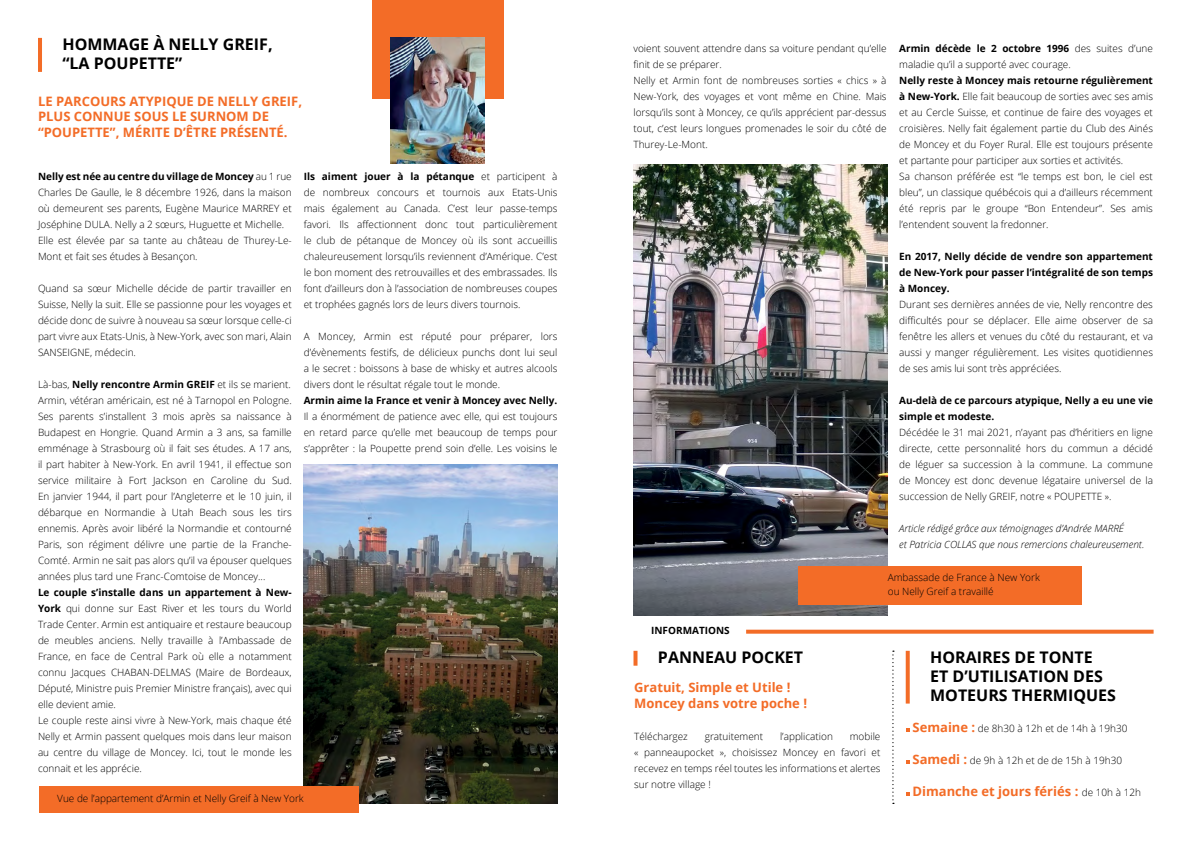
<style>
.page{position:relative;width:1191px;height:842px;background:#fff}
.page>*{position:absolute;margin:0;border:0;box-sizing:border-box;transform-origin:0 0}
.t1{font:700 16px/19.2px "Open Sans";color:#000}
.t2{font:700 13px/15.6px "Open Sans";color:#f36c27}
.t3{font:300 10px/16px "Open Sans";color:#000;text-align:justify}
.t4{font:700 10px/16px "Open Sans";color:#000;text-align:justify}
.t5{font:italic 300 10px/16px "Open Sans";color:#000}
.s1{font-weight:700}
.s2{font-weight:700;font-size:13px;color:#f36c27}
.s3{font-weight:300;font-size:10px;color:#000}
</style>
<div class="page">
<img style="left:633px;top:164px;width:254px;height:451px">
<div style="left:798px;top:566px;width:283px;height:39px;background:#f36c27"></div>
<svg style="left:746px;top:630px;width:407px;height:4px;background:#f37738"></svg>
<svg style="left:633px;top:651px;width:4px;height:15px"></svg>
<svg style="left:905px;top:651px;width:4px;height:52px"></svg>
<svg style="left:906px;top:729px;width:4px;height:3px"></svg>
<svg style="left:906px;top:761px;width:4px;height:3px"></svg>
<svg style="left:906px;top:793px;width:4px;height:3px"></svg>
<svg style="left:892px;top:650px;width:2px;height:154px"></svg>
<hr style="left:38px;top:38px;width:4px;height:34px;background:#f36c27">
<img style="left:304px;top:465px;width:253px;height:339px">
<div style="left:39px;top:786px;width:319px;height:26px;background:#f36c27"></div>
<div style="left:372px;top:0;width:131px;height:99px;background:#f36c27"></div>
<img style="left:391px;top:38px;width:94px;height:126px">
<h1 class="t1" style="left:62px;top:34px;width:212px">HOMMAGE À NELLY GREIF, “LA POUPETTE”</h1>
<h2 class="t2" style="left:38px;top:93px;width:266px">LE PARCOURS ATYPIQUE DE NELLY GREIF,<br>PLUS CONNUE SOUS LE SURNOM DE “POUPETTE”, MÉRITE D’ÊTRE PRÉSENTÉ.</h2>
<p class="t3" style="left:38px;top:168px;width:255px;text-align:left"><span class="s1">Nelly est née au centre du village de Moncey</span> au 1 rue Charles De Gaulle, le 8 décembre 1926, dans la maison où demeurent ses parents, Eugène Maurice MARREY et Joséphine DULA. Nelly a 2 sœurs, Huguette et Michelle.<br>Elle est élevée par sa tante au château de Thurey-Le-Mont et fait ses études à Besançon.</p>
<p class="t3" style="left:38px;top:280px;width:255px">Quand sa sœur Michelle décide de partir travailler en Suisse, Nelly la suit. Elle se passionne pour les voyages et décide donc de suivre à nouveau sa sœur lorsque celle-ci part vivre aux Etats-Unis, à New-York, avec son mari, Alain SANSEIGNE, médecin.</p>
<p class="t3" style="left:38px;top:376px;width:255px">Là-bas, <span class="s1">Nelly rencontre Armin GREIF</span> et ils se marient.<br>Armin, vétéran américain, est né à Tarnopol en Pologne.<br>Ses parents s’installent 3 mois après sa naissance à Budapest en Hongrie. Quand Armin a 3 ans, sa famille emménage à Strasbourg où il fait ses études. A 17 ans, il part habiter à New-York. En avril 1941, il effectue son service militaire à Fort Jackson en Caroline du Sud.<br>En janvier 1944, il part pour l’Angleterre et le 10 juin, il débarque en Normandie à Utah Beach sous les tirs ennemis. Après avoir libéré la Normandie et contourné Paris, son régiment délivre une partie de la Franche-Comté. Armin ne sait pas alors qu’il va épouser quelques années plus tard une Franc-Comtoise de Moncey...</p>
<p class="t3" style="left:38px;top:584px;width:255px;text-align:left"><span class="s1">Le couple s’installe dans un appartement à New-York</span> qui donne sur East River et les tours du World Trade Center. Armin est antiquaire et restaure beaucoup de meubles anciens. Nelly travaille à l’Ambassade de France, en face de Central Park où elle a notamment connu Jacques CHABAN-DELMAS (Maire de Bordeaux, Député, Ministre puis Premier Ministre français), avec qui elle devient amie.<br>Le couple reste ainsi vivre à New-York, mais chaque été Nelly et Armin passent quelques mois dans leur maison au centre du village de Moncey. Ici, tout le monde les connait et les apprécie.</p>
<p class="t3" style="left:304px;top:168px;width:255px"><span class="s1">Ils aiment jouer à la pétanque</span> et participent à de nombreux concours et tournois aux Etats-Unis mais également au Canada. C’est leur passe-temps favori. Ils affectionnent donc tout particulièrement le club de pétanque de Moncey où ils sont accueillis chaleureusement lorsqu’ils reviennent d’Amérique. C’est le bon moment des retrouvailles et des embrassades. Ils font d’ailleurs don à l’association de nombreuses coupes et trophées gagnés lors de leurs divers tournois.</p>
<p class="t3" style="left:304px;top:328px;width:255px">A Moncey, Armin est réputé pour préparer, lors d’évènements festifs, de délicieux punchs dont lui seul a le secret : boissons à base de whisky et autres alcools divers dont le résultat régale tout le monde.</p>
<p class="t4" style="left:304px;top:392px;width:255px">Armin aime la France et venir à Moncey avec Nelly.</p>
<p class="t3" style="left:304px;top:408px;width:255px">Il a énormément de patience avec elle, qui est toujours en retard parce qu’elle met beaucoup de temps pour s’apprêter : la Poupette prend soin d’elle. Les voisins le</p>
<p class="t3" style="left:57px;top:790px;width:248px">Vue de l’appartement d’Armin et Nelly Greif à New York</p>
<p class="t3" style="left:633px;top:40px;width:255px;text-align:left">voient souvent attendre dans sa voiture pendant qu’elle finit de se préparer.<br>Nelly et Armin font de nombreuses sorties « chics » à New-York, des voyages et vont même en Chine. Mais lorsqu’ils sont à Moncey, ce qu’ils apprécient par-dessus tout, c’est leurs longues promenades le soir du côté de Thurey-Le-Mont.</p>
<p class="t3" style="left:899px;top:40px;width:255px"><span class="s1">Armin décède le 2 octobre 1996</span> des suites d’une maladie qu’il a supporté avec courage.</p>
<p class="t3" style="left:899px;top:72px;width:255px;text-align:left"><span class="s1">Nelly reste à Moncey mais retourne régulièrement à New-York.</span> Elle fait beaucoup de sorties avec ses amis et au Cercle Suisse, et continue de faire des voyages et croisières. Nelly fait également partie du Club des Ainés de Moncey et du Foyer Rural. Elle est toujours présente et partante pour participer aux sorties et activités.<br>Sa chanson préférée est “le temps est bon, le ciel est bleu”, un classique québécois qui a d’ailleurs récemment été repris par le groupe “Bon Entendeur”. Ses amis l’entendent souvent la fredonner.</p>
<p class="t4" style="left:899px;top:248px;width:255px">En 2017, Nelly décide de vendre son appartement de New-York pour passer l’intégralité de son temps à Moncey.</p>
<p class="t3" style="left:899px;top:296px;width:255px">Durant ses dernières années de vie, Nelly rencontre des difficultés pour se déplacer. Elle aime observer de sa fenêtre les allers et venues du côté du restaurant, et va aussi y manger régulièrement. Les visites quotidiennes de ses amis lui sont très appréciées.</p>
<p class="t4" style="left:899px;top:392px;width:255px">Au-delà de ce parcours atypique, Nelly a eu une vie simple et modeste.</p>
<p class="t3" style="left:899px;top:424px;width:255px">Décédée le 31 mai 2021, n’ayant pas d’héritiers en ligne directe, cette personnalité hors du commun a décidé de léguer sa succession à la commune. La commune de Moncey est donc devenue légataire universel de la succession de Nelly GREIF, notre « POUPETTE ».</p>
<p class="t5" style="left:899px;top:520px;width:247px">Article rédigé grâce aux témoignages d’Andrée MARRÉ<br>et Patricia COLLAS que nous remercions chaleureusement.</p>
<p class="t3" style="left:887px;top:570px;width:154px;line-height:14px">Ambassade de France à New York ou Nelly Greif a travaillé</p>
<p class="t4" style="left:651px;top:623px;width:80px">INFORMATIONS</p>
<h1 class="t1" style="left:658px;top:647px;width:147px">PANNEAU POCKET</h1>
<h1 class="t1" style="left:930px;top:647px;width:187px">HORAIRES DE TONTE<br>ET D’UTILISATION DES<br>MOTEURS THERMIQUES</h1>
<h2 class="t2" style="left:634px;top:679px;width:174px;line-height:16px">Gratuit, Simple et Utile !<br>Moncey dans votre poche !</h2>
<p class="t3" style="left:634px;top:728px;width:55px">Téléchargez</p>
<p class="t3" style="left:705px;top:728px;width:60px">gratuitement</p>
<p class="t3" style="left:780px;top:728px;width:54px">l’application</p>
<p class="t3" style="left:912px;top:720px;width:216px"><span class="s2">Semaine :</span> de 8h30 à 12h et de 14h à 19h30</p>
<p class="t3" style="left:912px;top:752px;width:211px"><span class="s2">Samedi :</span> de 9h à 12h et de de 15h à 19h30</p>
<h2 class="t2" style="left:912px;top:783px;width:230px">Dimanche et jours fériés : <span class="s3">de 10h à 12h</span></h2>
<p class="t3" style="left:634px;top:728px;width:248px;text-indent:216px">mobile « panneaupocket », choisissez Moncey en favori et recevez en temps réel toutes les informations et alertes sur notre village !</p>
</div>
